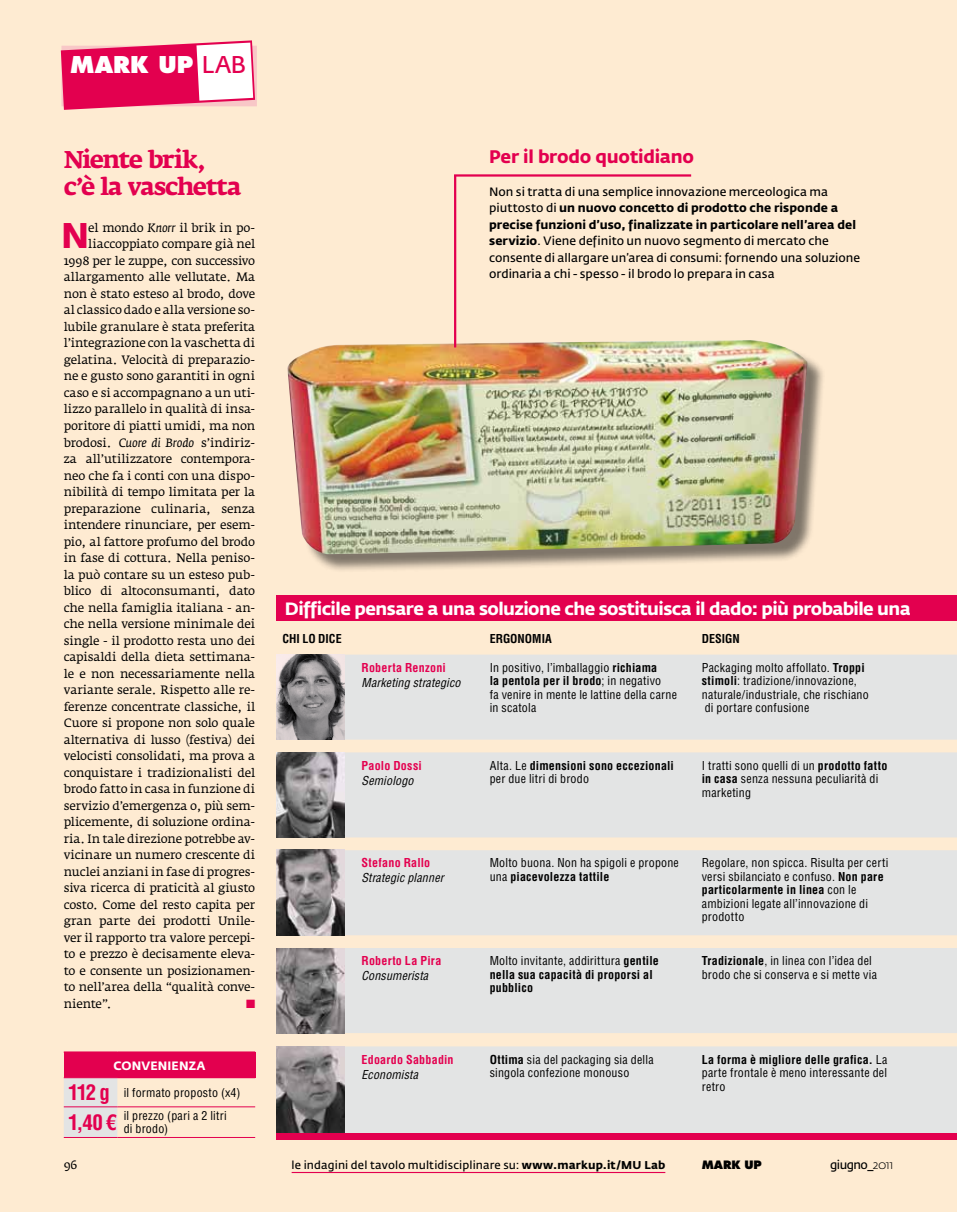
<style>
.page{position:relative;width:957px;height:1212px;background:#feebd2}
.page>*{position:absolute;margin:0;border:0;box-sizing:border-box;transform-origin:0 0}
.t1{font:700 35.4px "Fedra Sans Std";color:#e3004f}
.t2{font:700 24px/27px "Fedra Serif A Std";letter-spacing:-.05em;color:#e3004f}
.t3{font:800 22.5px "Futura Std";color:#fff}
.t4{font:700 condensed 21px "Helvetica LT Std";color:#e3004f}
.t5{font:700 18px "Fedra Sans Std";color:#e3004f}
.t6{font:700 17.7px "Fedra Sans Std";letter-spacing:-.03em;color:#fff}
.t7{font:12px "Fedra Serif A Std";letter-spacing:-.015em;color:#000}
.t8{font:condensed 12px/13.5px "Helvetica LT Std";letter-spacing:.02em;color:#000}
.t9{font:600 12px/16.5px "Fedra Sans Std";color:#000}
.t10{font:700 condensed 12px/13.5px "Helvetica LT Std";letter-spacing:.005em;color:#000}
.t11{font:italic condensed 12px "Helvetica LT Std";letter-spacing:.015em;color:#000}
.t12{font:700 condensed 12px "Helvetica LT Std";letter-spacing:.015em;color:#e3004f}
.t13{font:700 12px "Fedra Sans Std";letter-spacing:.01em;color:#fff}
.t14{font:12px "Zapf Dingbats";color:#e3004f}
.t15{font:600 11.25px "Fedra Sans Std";letter-spacing:.01em;color:#000}
.t16{font:800 11.25px "Futura Std";letter-spacing:-.01em;color:#000}
.s1{font-family:"Fedra Sans Std";font-weight:600;font-size:24px;color:#e3004f}
.s2{font-style:italic}
.s3{font-weight:700;font-size:21px;color:#e3004f}
.s4{font-weight:700}
.s5{font-weight:400}
.s6{font-weight:300}
</style>
<div class="page">
<hr style="left:292px;top:1172px;width:373px;height:1px;background:#e3004f">
<svg style="left:61px;top:40px;width:194px;height:70px;background:#ed5b8a"></svg>
<div style="left:276px;top:595px;width:681px;height:25px;background:#e3004f"></div>
<svg style="left:276px;top:655px;width:681px;height:478px;background:#e6e4e1"></svg>
<img style="left:276px;top:654px;width:68px;height:85px">
<img style="left:276px;top:753px;width:68px;height:85px">
<img style="left:276px;top:850px;width:68px;height:85px">
<img style="left:276px;top:948px;width:68px;height:85px">
<img style="left:276px;top:1046px;width:68px;height:87px">
<div style="left:276px;top:1133px;width:681px;height:7px;background:#e3004f"></div>
<div style="left:64px;top:1052px;width:191px;height:26px;background:#e3004f"></div>
<div style="left:64px;top:1078px;width:53px;height:59px;background:#e3e4e4"></div>
<hr style="left:64px;top:1051px;width:53px;height:2px;background:#e3004f">
<hr style="left:117px;top:1051px;width:138px;height:2px;background:#e3004f">
<hr style="left:64px;top:1106px;width:53px;height:1px;background:#e3004f">
<hr style="left:117px;top:1106px;width:138px;height:1px;background:#e3004f">
<hr style="left:64px;top:1137px;width:53px;height:1px;background:#e3004f">
<hr style="left:117px;top:1137px;width:138px;height:1px;background:#e3004f">
<hr style="left:454px;top:174px;width:237px;height:3px;background:#e3004f">
<div style="left:289px;top:342px;width:536px;height:230px;background:#000;opacity:.5"></div>
<img style="left:287px;top:340px;width:521px;height:214px">
<hr style="left:454px;top:175px;width:2px;height:172px;background:#e3004f">
<h3 class="t3" style="left:70px;top:50px;width:178px">MARK UP <span class="s1">LAB</span></h3>
<h2 class="t2" style="left:64px;top:146px;width:179px">Niente brik, c’è la vaschetta</h2>
<h1 class="t1" style="left:61px;top:213px;width:24px">N</h1>
<p class="t7" style="left:88px;top:221px;width:168px">el mondo <span class="s2">Knorr</span> il brik in po-</p>
<p class="t7" style="left:88px;top:237px;width:168px">liaccoppiato compare già nel</p>
<p class="t7" style="left:64px;top:254px;width:193px">1998 per le zuppe, con successivo</p>
<p class="t7" style="left:64px;top:270px;width:193px">allargamento alle vellutate. Ma</p>
<p class="t7" style="left:64px;top:287px;width:193px">non è stato esteso al brodo, dove</p>
<p class="t7" style="left:64px;top:303px;width:193px">al classico dado e alla versione so-</p>
<p class="t7" style="left:64px;top:320px;width:193px">lubile granulare è stata preferita</p>
<p class="t7" style="left:64px;top:336px;width:193px">l’integrazione con la vaschetta di</p>
<p class="t7" style="left:64px;top:353px;width:193px">gelatina. Velocità di preparazio-</p>
<p class="t7" style="left:64px;top:369px;width:193px">ne e gusto sono garantiti in ogni</p>
<p class="t7" style="left:64px;top:386px;width:193px">caso e si accompagnano a un uti-</p>
<p class="t7" style="left:64px;top:402px;width:193px">lizzo parallelo in qualità di insa-</p>
<p class="t7" style="left:64px;top:419px;width:193px">poritore di piatti umidi, ma non</p>
<p class="t7" style="left:64px;top:435px;width:193px">brodosi. <span class="s2">Cuore di Brodo</span> s’indiriz-</p>
<p class="t7" style="left:64px;top:452px;width:193px">za all’utilizzatore contempora-</p>
<p class="t7" style="left:64px;top:468px;width:193px">neo che fa i conti con una dispo-</p>
<p class="t7" style="left:64px;top:485px;width:193px">nibilità di tempo limitata per la</p>
<p class="t7" style="left:64px;top:501px;width:193px">preparazione culinaria, senza</p>
<p class="t7" style="left:64px;top:518px;width:193px">intendere rinunciare, per esem-</p>
<p class="t7" style="left:64px;top:534px;width:193px">pio, al fattore profumo del brodo</p>
<p class="t7" style="left:64px;top:551px;width:193px">in fase di cottura. Nella peniso-</p>
<p class="t7" style="left:64px;top:567px;width:193px">la può contare su un esteso pub-</p>
<p class="t7" style="left:64px;top:584px;width:193px">blico di altoconsumanti, dato</p>
<p class="t7" style="left:64px;top:600px;width:193px">che nella famiglia italiana - an-</p>
<p class="t7" style="left:64px;top:617px;width:193px">che nella versione minimale dei</p>
<p class="t7" style="left:64px;top:633px;width:193px">single - il prodotto resta uno dei</p>
<p class="t7" style="left:64px;top:650px;width:193px">capisaldi della dieta settimana-</p>
<p class="t7" style="left:64px;top:666px;width:193px">le e non necessariamente nella</p>
<p class="t7" style="left:64px;top:683px;width:193px">variante serale. Rispetto alle re-</p>
<p class="t7" style="left:64px;top:699px;width:193px">ferenze concentrate classiche, il</p>
<p class="t7" style="left:64px;top:716px;width:193px">Cuore si propone non solo quale</p>
<p class="t7" style="left:64px;top:732px;width:193px">alternativa di lusso (festiva) dei</p>
<p class="t7" style="left:64px;top:749px;width:193px">velocisti consolidati, ma prova a</p>
<p class="t7" style="left:64px;top:765px;width:193px">conquistare i tradizionalisti del</p>
<p class="t7" style="left:64px;top:782px;width:193px">brodo fatto in casa in funzione di</p>
<p class="t7" style="left:64px;top:798px;width:193px">servizio d’emergenza o, più sem-</p>
<p class="t7" style="left:64px;top:815px;width:193px">plicemente, di soluzione ordina-</p>
<p class="t7" style="left:64px;top:831px;width:193px">ria. In tale direzione potrebbe av-</p>
<p class="t7" style="left:64px;top:848px;width:193px">vicinare un numero crescente di</p>
<p class="t7" style="left:64px;top:864px;width:193px">nuclei anziani in fase di progres-</p>
<p class="t7" style="left:64px;top:881px;width:193px">siva ricerca di praticità al giusto</p>
<p class="t7" style="left:64px;top:897px;width:193px">costo. Come del resto capita per</p>
<p class="t7" style="left:64px;top:914px;width:193px">gran parte dei prodotti Unile-</p>
<p class="t7" style="left:64px;top:930px;width:193px">ver il rapporto tra valore percepi-</p>
<p class="t7" style="left:64px;top:947px;width:193px">to e prezzo è decisamente eleva-</p>
<p class="t7" style="left:64px;top:963px;width:193px">to e consente un posizionamen-</p>
<p class="t7" style="left:64px;top:980px;width:193px">to nell’area della “qualità conve-</p>
<p class="t7" style="left:64px;top:996px;width:50px">niente”.</p>
<p class="t14" style="left:246px;top:998px;width:11px">■</p>
<p class="t13" style="left:114px;top:1058px;width:93px">Convenienza</p>
<p class="t8" style="left:68px;top:1085px;width:174px"><span class="s3">112 g</span> il formato proposto (x4)</p>
<h3 class="t4" style="left:68px;top:1109px;width:50px">1,40 €</h3>
<p class="t8" style="left:124px;top:1108px;width:105px">il prezzo (pari a 2 litri di brodo)</p>
<h3 class="t5" style="left:489px;top:145px;width:206px">Per il brodo quotidiano</h3>
<p class="t9" style="left:489px;top:184px;width:372px">Non si tratta di una semplice innovazione merceologica ma piuttosto di <span class="s4">un nuovo concetto di prodotto che risponde a precise funzioni d’uso, finalizzate in particolare nell’area del servizio</span>. Viene definito un nuovo segmento di mercato che consente di allargare un’area di consumi: fornendo una soluzione ordinaria a chi - spesso - il brodo lo prepara in casa</p>
<h3 class="t6" style="left:285px;top:597px;width:627px">Difficile pensare a una soluzione che sostituisca il dado: più probabile una</h3>
<p class="t10" style="left:282px;top:631px;width:61px">CHI LO DICE</p>
<p class="t10" style="left:490px;top:631px;width:64px">Ergonomia</p>
<p class="t10" style="left:702px;top:631px;width:40px">Design</p>
<p class="t12" style="left:361px;top:660px;width:86px">Roberta Renzoni</p>
<p class="t11" style="left:361px;top:675px;width:101px">Marketing strategico</p>
<p class="t8" style="left:490px;top:660px;width:189px">In positivo, l’imballaggio <span class="s4">richiama<br>la pentola per il brodo</span>; in negativo<br>fa venire in mente le lattine della carne in scatola</p>
<p class="t8" style="left:702px;top:660px;width:168px">Packaging molto affollato. <span class="s4">Troppi stimoli</span>: tradizione/innovazione, naturale/industriale, che rischiano di portare confusione</p>
<p class="t12" style="left:361px;top:758px;width:62px">Paolo Dossi</p>
<p class="t11" style="left:361px;top:773px;width:53px">Semiologo</p>
<p class="t8" style="left:490px;top:758px;width:186px">Alta. Le <span class="s4">dimensioni sono eccezionali </span>per due litri di brodo</p>
<p class="t8" style="left:702px;top:758px;width:187px">I tratti sono quelli di un <span class="s4">prodotto fatto in casa</span> senza nessuna peculiarità di marketing</p>
<p class="t12" style="left:361px;top:855px;width:70px">Stefano Rallo</p>
<p class="t11" style="left:361px;top:870px;width:84px">Strategic planner</p>
<p class="t8" style="left:490px;top:856px;width:191px">Molto buona. Non ha spigoli e propone una <span class="s4">piacevolezza tattile</span></p>
<p class="t8" style="left:702px;top:856px;width:188px">Regolare, non spicca. Risulta per certi versi sbilanciato e confuso. <span class="s4">Non pare particolarmente in linea</span> con le ambizioni legate all’innovazione di prodotto</p>
<p class="t12" style="left:361px;top:953px;width:81px">Roberto La Pira</p>
<p class="t11" style="left:361px;top:968px;width:68px">Consumerista</p>
<p class="t10" style="left:490px;top:954px;width:171px"><span class="s5">Molto invitante, addirittura</span> gentile nella sua capacità di proporsi al pubblico</p>
<p class="t8" style="left:702px;top:954px;width:177px"><span class="s4">Tradizionale</span>, in linea con l’idea del brodo che si conserva e si mette via</p>
<p class="t12" style="left:361px;top:1052px;width:94px">Edoardo Sabbadin</p>
<p class="t11" style="left:361px;top:1067px;width:58px">Economista</p>
<p class="t8" style="left:490px;top:1052px;width:165px"><span class="s4">Ottima</span> sia del packaging sia della singola confezione monouso</p>
<p class="t8" style="left:702px;top:1052px;width:187px;text-align:justify"><span class="s4">La forma è migliore delle grafica.</span> La parte frontale è meno interessante del retro</p>
<p class="t7" style="left:64px;top:1158px;width:15px">96</p>
<p class="t15" style="left:292px;top:1158px;width:375px">le indagini del tavolo multidisciplinare su: <span class="s4">www.markup.it/MU Lab</span></p>
<p class="t16" style="left:702px;top:1158px;width:61px">MARK UP</p>
<p class="t9" style="left:830px;top:1157px;width:65px">giugno_<span class="s6">2011</span></p>
</div>
